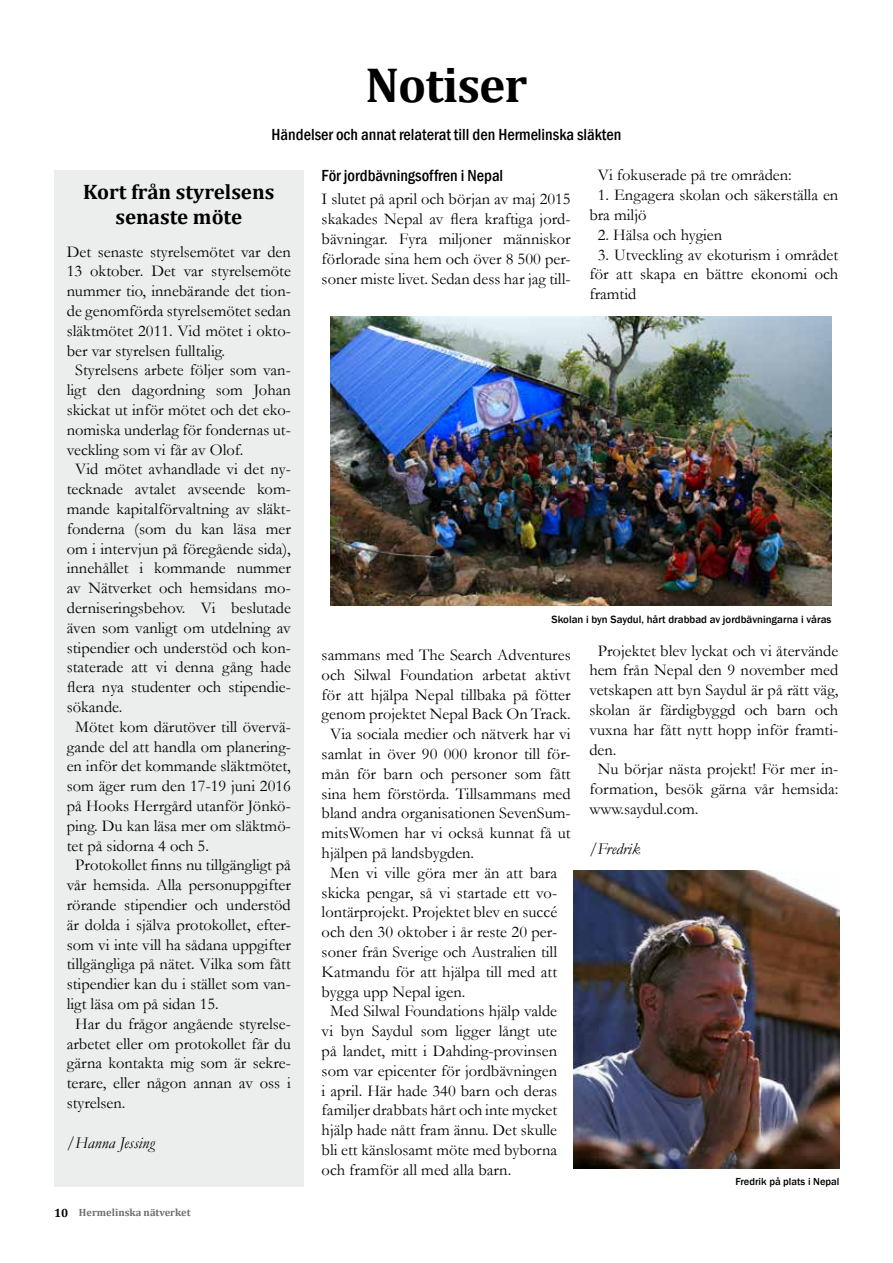
<style>
.page{position:relative;width:893px;height:1263px;background:#fff}
.page>*{position:absolute;margin:0;border:0;box-sizing:border-box;transform-origin:0 0}
.t1{font:700 49.5px "Cambria";letter-spacing:-.02em;color:#000}
.t2{font:700 21px/25.2px "Cambria";color:#000;text-align:center}
.t3{font:16.5px/19.8px "Garamond";color:#000;text-align:justify}
.t4{font:500 condensed 16.5px "Franklin Gothic";color:#000}
.t5{font:italic 16.5px "Garamond";color:#000}
.t6{font:500 10.8px "Franklin Gothic";color:#000}
.t7{font:700 10.5px "Cambria";color:#6d6e70}
.t8{font:500 10.5px "Franklin Gothic";color:#000}
.s1{font-size:12px;color:#000}
</style>
<div class="page">
<div style="left:54px;top:170px;width:250px;height:1017px;background:#eceded"></div>
<img style="left:331px;top:317px;width:500px;height:289px">
<img style="left:573px;top:871px;width:266px;height:297px">
<h1 class="t1" style="left:365px;top:50px;width:163px">Notiser</h1>
<p class="t4" style="left:272px;top:124px;width:351px">Händelser och annat relaterat till den Hermelinska släkten</p>
<p class="t4" style="left:322px;top:165px;width:183px">För jordbävningsoffren i Nepal</p>
<p class="t3" style="left:322px;top:189px;width:251px">I slutet på april och början av maj 2015 skakades Nepal av flera kraftiga jord&shy;bävningar. Fyra miljoner människor förlorade sina hem och över 8 500 per&shy;soner miste livet. Sedan dess har jag till-</p>
<p class="t3" style="left:598px;top:165px;width:196px">Vi fokuserade på tre områden:</p>
<p class="t3" style="left:589px;top:185px;width:250px;text-indent:8px">1. Engagera skolan och säkerställa en bra miljö</p>
<p class="t3" style="left:598px;top:224px;width:126px">2. Hälsa och hygien</p>
<p class="t3" style="left:589px;top:244px;width:250px;text-indent:8px">3. Utveckling av ekoturism i området för att skapa en bättre ekonomi och framtid</p>
<p class="t2" style="left:83px;top:178px;width:193px">Kort från styrelsens senaste möte</p>
<p class="t3" style="left:67px;top:241px;width:226px">Det senaste styrelsemötet var den</p>
<p class="t3" style="left:67px;top:261px;width:226px">13 oktober. Det var styrelsemöte</p>
<p class="t3" style="left:67px;top:281px;width:226px">nummer tio, innebärande det tion-</p>
<p class="t3" style="left:67px;top:300px;width:226px">de genomförda styrelsemötet sedan</p>
<p class="t3" style="left:67px;top:320px;width:226px">släktmötet 2011. Vid mötet i okto-</p>
<p class="t3" style="left:67px;top:340px;width:160px">ber var styrelsen fulltalig.</p>
<p class="t3" style="left:75px;top:360px;width:217px">Styrelsens arbete följer som van-</p>
<p class="t3" style="left:67px;top:380px;width:226px">ligt den dagordning som Johan</p>
<p class="t3" style="left:67px;top:399px;width:226px">skickat ut inför mötet och det eko-</p>
<p class="t3" style="left:67px;top:419px;width:226px">nomiska underlag för fondernas ut-</p>
<p class="t3" style="left:67px;top:439px;width:178px">veckling som vi får av Olof.</p>
<p class="t3" style="left:75px;top:459px;width:217px">Vid mötet avhandlade vi det ny-</p>
<p class="t3" style="left:67px;top:479px;width:226px">tecknade avtalet avseende kom-</p>
<p class="t3" style="left:67px;top:498px;width:226px">mande kapitalförvaltning av släkt-</p>
<p class="t3" style="left:67px;top:518px;width:226px">fonderna (som du kan läsa mer</p>
<p class="t3" style="left:67px;top:538px;width:226px">om i intervjun på föregående sida),</p>
<p class="t3" style="left:67px;top:558px;width:226px">innehållet i kommande nummer</p>
<p class="t3" style="left:67px;top:578px;width:226px">av Nätverket och hemsidans mo-</p>
<p class="t3" style="left:67px;top:597px;width:226px">derniseringsbehov. Vi beslutade</p>
<p class="t3" style="left:67px;top:617px;width:226px">även som vanligt om utdelning av</p>
<p class="t3" style="left:67px;top:637px;width:226px">stipendier och understöd och kon-</p>
<p class="t3" style="left:67px;top:657px;width:226px">staterade att vi denna gång hade</p>
<p class="t3" style="left:67px;top:677px;width:226px">flera nya studenter och stipendie-</p>
<p class="t3" style="left:67px;top:696px;width:57px">sökande.</p>
<p class="t3" style="left:75px;top:716px;width:217px">Mötet kom därutöver till övervä-</p>
<p class="t3" style="left:67px;top:736px;width:226px">gande del att handla om planering-</p>
<p class="t3" style="left:67px;top:756px;width:226px">en inför det kommande släktmötet,</p>
<p class="t3" style="left:67px;top:776px;width:226px">som äger rum den 17-19 juni 2016</p>
<p class="t3" style="left:67px;top:795px;width:226px">på Hooks Herrgård utanför Jönkö-</p>
<p class="t3" style="left:67px;top:815px;width:226px">ping. Du kan läsa mer om släktmö-</p>
<p class="t3" style="left:67px;top:835px;width:144px">tet på sidorna 4 och 5.</p>
<p class="t3" style="left:75px;top:855px;width:217px">Protokollet finns nu tillgängligt på</p>
<p class="t3" style="left:67px;top:875px;width:226px">vår hemsida. Alla personuppgifter</p>
<p class="t3" style="left:67px;top:894px;width:226px">rörande stipendier och understöd</p>
<p class="t3" style="left:67px;top:914px;width:226px">är dolda i själva protokollet, efter-</p>
<p class="t3" style="left:67px;top:934px;width:226px">som vi inte vill ha sådana uppgifter</p>
<p class="t3" style="left:67px;top:954px;width:226px">tillgängliga på nätet. Vilka som fått</p>
<p class="t3" style="left:67px;top:974px;width:226px">stipendier kan du i stället som van-</p>
<p class="t3" style="left:67px;top:993px;width:154px">ligt läsa om på sidan 15.</p>
<p class="t3" style="left:75px;top:1013px;width:217px">Har du frågor angående styrelse-</p>
<p class="t3" style="left:67px;top:1033px;width:226px">arbetet eller om protokollet får du</p>
<p class="t3" style="left:67px;top:1053px;width:226px">gärna kontakta mig som är sekre-</p>
<p class="t3" style="left:67px;top:1073px;width:226px">terare, eller någon annan av oss i</p>
<p class="t3" style="left:67px;top:1092px;width:60px">styrelsen.</p>
<p class="t5" style="left:67px;top:1131px;width:89px">/Hanna Jessing</p>
<p class="t6" style="left:551px;top:613px;width:281px">Skolan i byn Saydul, hårt drabbad av jordbävningarna i våras</p>
<p class="t3" style="left:598px;top:640px;width:242px">Projektet blev lyckat och vi återvände</p>
<p class="t3" style="left:589px;top:660px;width:251px">hem från Nepal den 9 november med</p>
<p class="t3" style="left:589px;top:680px;width:251px">vetskapen att byn Saydul är på rätt väg,</p>
<p class="t3" style="left:589px;top:699px;width:250px">skolan är färdigbyggd och barn och</p>
<p class="t3" style="left:589px;top:719px;width:251px">vuxna har fått nytt hopp inför framti-</p>
<p class="t3" style="left:589px;top:739px;width:29px">den.</p>
<p class="t3" style="left:598px;top:759px;width:242px">Nu börjar nästa projekt! För mer in-</p>
<p class="t3" style="left:589px;top:779px;width:251px">formation, besök gärna vår hemsida:</p>
<p class="t3" style="left:589px;top:798px;width:111px">www.saydul.com.</p>
<p class="t5" style="left:589px;top:837px;width:52px">/Fredrik</p>
<p class="t3" style="left:322px;top:644px;width:251px">sammans med The Search Adventures</p>
<p class="t3" style="left:322px;top:664px;width:250px">och Silwal Foundation arbetat aktivt</p>
<p class="t3" style="left:322px;top:684px;width:251px">för att hjälpa Nepal tillbaka på fötter</p>
<p class="t3" style="left:322px;top:704px;width:250px">genom projektet Nepal Back On Track.</p>
<p class="t3" style="left:330px;top:724px;width:242px">Via sociala medier och nätverk har vi</p>
<p class="t3" style="left:322px;top:743px;width:251px">samlat in över 90 000 kronor till för-</p>
<p class="t3" style="left:322px;top:763px;width:251px">mån för barn och personer som fått</p>
<p class="t3" style="left:322px;top:783px;width:251px">sina hem förstörda. Tillsammans med</p>
<p class="t3" style="left:322px;top:803px;width:251px">bland andra organisationen SevenSum-</p>
<p class="t3" style="left:322px;top:823px;width:251px">mitsWomen har vi också kunnat få ut</p>
<p class="t3" style="left:322px;top:842px;width:154px">hjälpen på landsbygden.</p>
<p class="t3" style="left:330px;top:862px;width:228px">Men vi ville göra mer än att bara</p>
<p class="t3" style="left:322px;top:882px;width:237px">skicka pengar, så vi startade ett vo-</p>
<p class="t3" style="left:322px;top:902px;width:237px">lontärprojekt. Projektet blev en succé</p>
<p class="t3" style="left:322px;top:922px;width:237px">och den 30 oktober i år reste 20 per-</p>
<p class="t3" style="left:322px;top:941px;width:237px">soner från Sverige och Australien till</p>
<p class="t3" style="left:322px;top:961px;width:237px">Katmandu för att hjälpa till med att</p>
<p class="t3" style="left:322px;top:981px;width:145px">bygga upp Nepal igen.</p>
<p class="t3" style="left:330px;top:1001px;width:228px">Med Silwal Foundations hjälp valde</p>
<p class="t3" style="left:322px;top:1021px;width:237px">vi byn Saydul som ligger långt ute</p>
<p class="t3" style="left:322px;top:1040px;width:237px">på landet, mitt i Dahding-provinsen</p>
<p class="t3" style="left:322px;top:1060px;width:237px">som var epicenter för jordbävningen</p>
<p class="t3" style="left:322px;top:1080px;width:237px">i april. Här hade 340 barn och deras</p>
<p class="t3" style="left:322px;top:1100px;width:237px">familjer drabbats hårt och inte mycket</p>
<p class="t3" style="left:322px;top:1120px;width:237px">hjälp hade nått fram ännu. Det skulle</p>
<p class="t3" style="left:322px;top:1139px;width:237px">bli ett känslosamt möte med byborna</p>
<p class="t3" style="left:322px;top:1159px;width:191px">och framför all med alla barn.</p>
<p class="t7" style="left:54px;top:1205px;width:138px"><span class="s1">10</span> Hermelinska nätverket</p>
<p class="t8" style="left:735px;top:1175px;width:105px">Fredrik på plats i Nepal</p>
</div>
